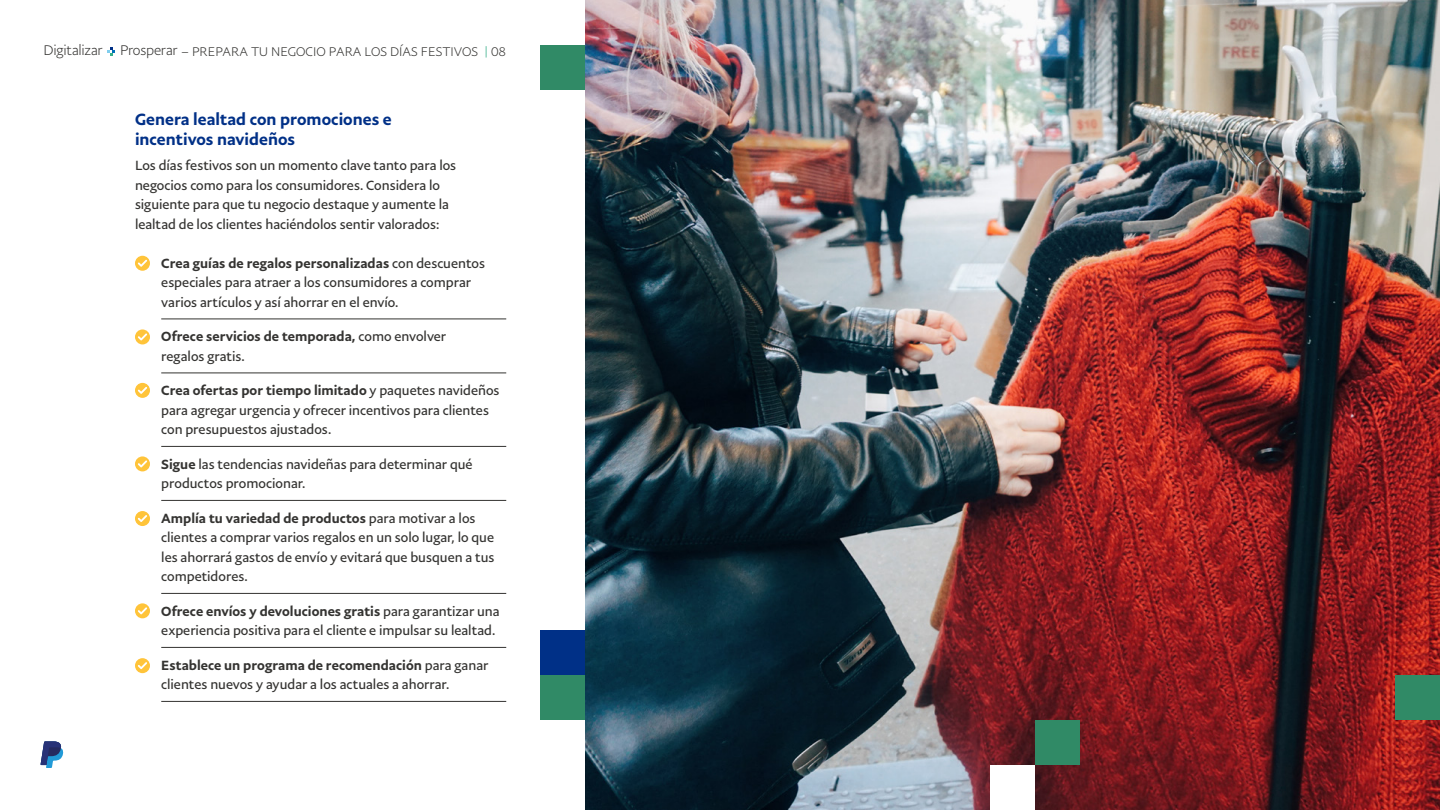
<style>
.page{position:relative;width:1440px;height:810px;background:#fff}
.page>*{position:absolute;margin:0;border:0;box-sizing:border-box;transform-origin:0 0}
.t1{font:500 16.5px/19.5px "Pay Pal Sans Big";color:#003087}
.t2{font:13.5px/19.5px "Pay Pal Sans Big";color:#343331}
.t3{font:500 13.5px/19.5px "Pay Pal Sans Big";letter-spacing:.005em;color:#343331}
.t4{font:300 12.75px "Pay Pal Sans Big";color:#343331}
.s1{font-size:14.17px}
.s2{color:#38af88}
.s3{font-weight:500}
.s4{font-weight:400}
</style>
<div class="page">
<svg style="left:41px;top:741px;width:22px;height:27px"></svg>
<svg style="left:107px;top:47px;width:8px;height:9px"></svg>
<img style="left:585px;top:0;width:855px;height:810px">
<hr style="left:161px;top:319px;width:345px;height:1px;background:#343331">
<hr style="left:161px;top:373px;width:345px;height:1px;background:#343331">
<hr style="left:161px;top:446px;width:345px;height:1px;background:#343331">
<hr style="left:161px;top:500px;width:345px;height:1px;background:#343331">
<hr style="left:161px;top:593px;width:345px;height:1px;background:#343331">
<hr style="left:161px;top:647px;width:345px;height:1px;background:#343331">
<hr style="left:161px;top:701px;width:345px;height:1px;background:#343331">
<div style="left:135px;top:329px;width:15px;height:15px;background:#ffc43a;border-radius:50%"></div>
<svg style="left:138px;top:333px;width:9px;height:8px"></svg>
<div style="left:135px;top:256px;width:15px;height:15px;background:#ffc43a;border-radius:50%"></div>
<svg style="left:138px;top:260px;width:9px;height:7px"></svg>
<div style="left:135px;top:383px;width:15px;height:15px;background:#ffc43a;border-radius:50%"></div>
<svg style="left:138px;top:387px;width:9px;height:7px"></svg>
<div style="left:135px;top:456px;width:15px;height:15px;background:#ffc43a;border-radius:50%"></div>
<svg style="left:138px;top:460px;width:9px;height:8px"></svg>
<div style="left:135px;top:511px;width:15px;height:15px;background:#ffc43a;border-radius:50%"></div>
<svg style="left:138px;top:515px;width:9px;height:7px"></svg>
<div style="left:135px;top:603px;width:15px;height:15px;background:#ffc43a;border-radius:50%"></div>
<svg style="left:138px;top:607px;width:9px;height:7px"></svg>
<div style="left:135px;top:658px;width:15px;height:15px;background:#ffc43a;border-radius:50%"></div>
<svg style="left:138px;top:662px;width:9px;height:7px"></svg>
<div style="left:1395px;top:675px;width:45px;height:45px;background:#308a66"></div>
<div style="left:990px;top:765px;width:45px;height:45px;background:#fff"></div>
<div style="left:540px;top:630px;width:45px;height:45px;background:#003087"></div>
<div style="left:540px;top:45px;width:45px;height:45px;background:#308a66"></div>
<div style="left:540px;top:675px;width:45px;height:45px;background:#308a66"></div>
<div style="left:1035px;top:720px;width:45px;height:45px;background:#308a66"></div>
<p class="t4" style="left:44px;top:44px;width:464px"><span class="s1">Digitalizar Prosperar</span> – PREPARA TU NEGOCIO PARA LOS DÍAS FESTIVOS <span class="s2">|</span> 08</p>
<p class="t1" style="left:135px;top:109px;width:258px">Genera lealtad con promociones e incentivos navideños</p>
<p class="t2" style="left:135px;top:156px;width:323px">Los días festivos son un momento clave tanto para los negocios como para los consumidores. Considera lo siguiente para que tu negocio destaque y aumente la lealtad de los clientes haciéndolos sentir valorados:</p>
<p class="t2" style="left:161px;top:253px;width:325px"><span class="s3">Crea guías de regalos personalizadas</span> con descuentos especiales para atraer a los consumidores a comprar varios artículos y así ahorrar en el envío.</p>
<p class="t3" style="left:161px;top:326px;width:287px">Ofrece servicios de temporada, <span class="s4">como envolver regalos gratis.</span></p>
<p class="t2" style="left:161px;top:381px;width:340px"><span class="s3">Crea ofertas por tiempo limitado</span> y paquetes navideños para agregar urgencia y ofrecer incentivos para clientes con presupuestos ajustados.</p>
<p class="t2" style="left:161px;top:454px;width:313px"><span class="s3">Sigue</span> las tendencias navideñas para determinar qué productos promocionar.</p>
<p class="t2" style="left:161px;top:508px;width:335px"><span class="s3">Amplía tu variedad de productos</span> para motivar a los clientes a comprar varios regalos en un solo lugar, lo que les ahorrará gastos de envío y evitará que busquen a tus competidores.</p>
<p class="t2" style="left:161px;top:601px;width:340px"><span class="s3">Ofrece envíos y devoluciones gratis</span> para garantizar una experiencia positiva para el cliente e impulsar su lealtad.</p>
<p class="t2" style="left:161px;top:655px;width:329px"><span class="s3">Establece un programa de recomendación</span> para ganar clientes nuevos y ayudar a los actuales a ahorrar.</p>
</div>
